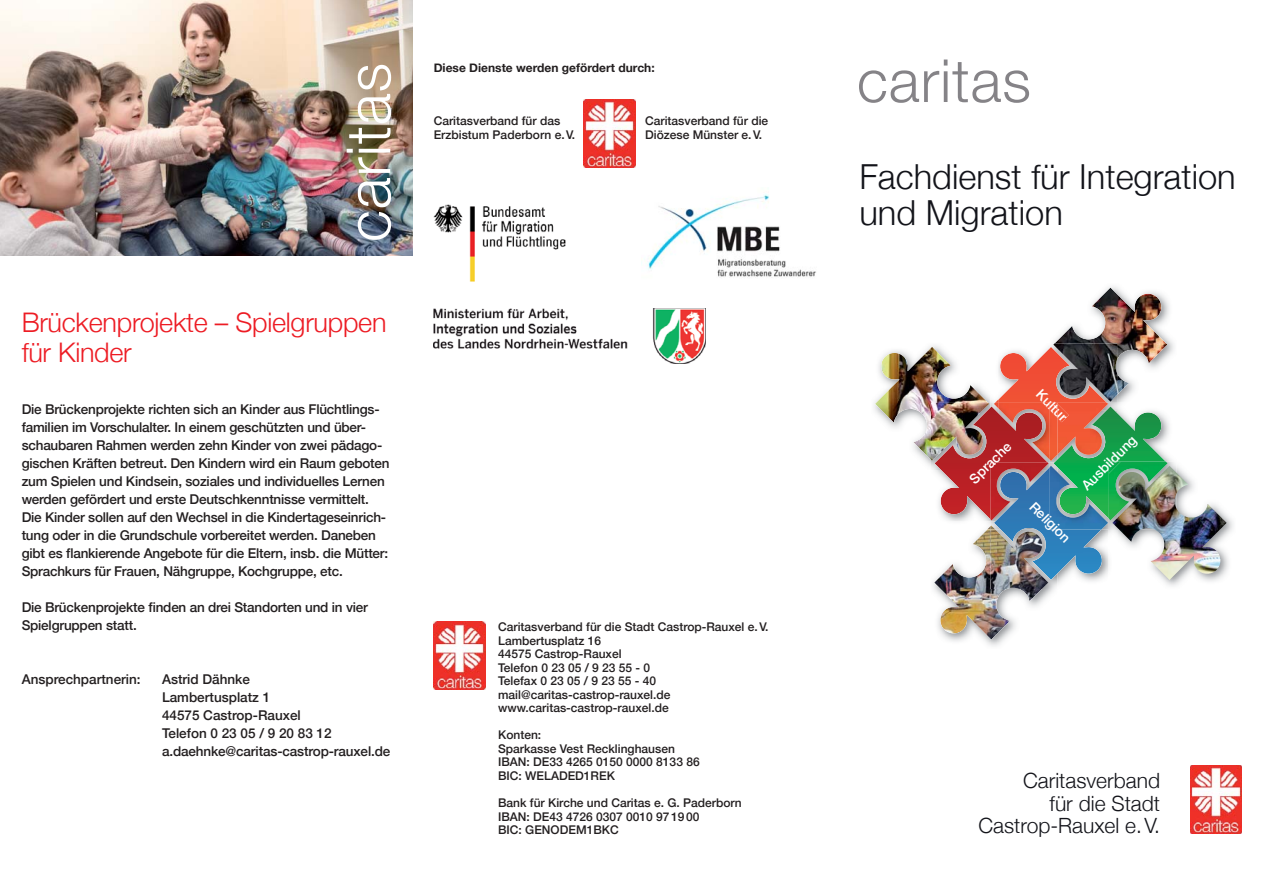
<style>
.page{position:relative;width:1263px;height:893px;background:#fff}
.page>*{position:absolute;margin:0;border:0;box-sizing:border-box;transform-origin:0 0}
.t1{font:300 34.5px/36px "Helvetica Neue";color:#13141a}
.t2{font:300 27px/30px "Helvetica Neue";letter-spacing:-.01em;color:#ed1c24}
.t3{font:300 21px/22.5px "Helvetica Neue";color:#13141a;text-align:right}
.t4{font:500 13.65px "Helvetica Neue";color:#fff}
.t5{font:500 13.5px/18px "Helvetica Neue";letter-spacing:-.015em;color:#231f20}
.t6{font:500 12px/13.5px "Helvetica Neue";color:#231f20}
.t7{font:700 12px "Helvetica Neue";color:#231f20}
</style>
<div class="page">
<img style="left:0;top:0;width:412px;height:255px">
<img style="left:1053px;top:286px;width:121px;height:72px">
<img style="left:1054px;top:287px;width:113px;height:72px">
<img style="left:1053px;top:343px;width:64px;height:4px">
<img style="left:933px;top:581px;width:122px;height:65px">
<img style="left:934px;top:580px;width:108px;height:60px">
<img style="left:875px;top:347px;width:59px;height:113px">
<img style="left:931px;top:403px;width:3px;height:58px">
<img style="left:1048px;top:580px;width:51px;height:9px">
<img style="left:990px;top:580px;width:58px;height:9px">
<img style="left:1166px;top:418px;width:6px;height:44px">
<svg style="left:859px;top:60px;width:170px;height:43px"></svg>
<img style="left:1190px;top:765px;width:51px;height:68px">
<img style="left:434px;top:622px;width:51px;height:67px">
<img style="left:584px;top:99px;width:51px;height:68px">
<img style="left:347px;top:65px;width:44px;height:175px">
<img style="left:434px;top:205px;width:131px;height:76px">
<img style="left:648px;top:194px;width:168px;height:83px">
<img style="left:434px;top:308px;width:272px;height:56px">
<img style="left:1163px;top:462px;width:70px;height:124px">
<img style="left:934px;top:347px;width:232px;height:233px">
<img style="left:1112px;top:466px;width:114px;height:114px">
<p class="t7" style="left:434px;top:60px;width:222px">Diese Dienste werden gefördert durch:</p>
<p class="t6" style="left:434px;top:114px;width:143px">Caritasverband für das<br>Erzbistum Paderborn e. V.</p>
<p class="t6" style="left:645px;top:114px;width:125px">Caritasverband für die<br>Diözese Münster e. V.</p>
<h2 class="t2" style="left:22px;top:307px;width:366px">Brückenprojekte – Spielgruppen für Kinder</h2>
<p class="t5" style="left:22px;top:400px;width:369px">Die Brückenprojekte richten sich an Kinder aus Flüchtlings&shy;familien im Vorschulalter. In einem geschützten und über&shy;schaubaren Rahmen werden zehn Kinder von zwei pädago&shy;gischen Kräften betreut. Den Kindern wird ein Raum geboten zum Spielen und Kindsein, soziales und individuelles Lernen werden gefördert und erste Deutschkenntnisse vermittelt.<br>Die Kinder sollen auf den Wechsel in die Kindertageseinrich&shy;tung oder in die Grundschule vorbereitet werden. Daneben gibt es flankierende Angebote für die Eltern, insb. die Mütter:<br>Sprachkurs für Frauen, Nähgruppe, Kochgruppe, etc.</p>
<p class="t5" style="left:22px;top:598px;width:348px">Die Brückenprojekte finden an drei Standorten und in vier<br>Spielgruppen statt.</p>
<p class="t5" style="left:22px;top:670px;width:121px">Ansprechpartnerin:</p>
<p class="t5" style="left:162px;top:670px;width:230px">Astrid Dähnke<br>Lambertusplatz 1<br>44575 Castrop-Rauxel<br>Telefon 0 23 05 / 9 20 83 12 a.daehnke@caritas-castrop-rauxel.de</p>
<p class="t6" style="left:498px;top:620px;width:272px">Caritasverband für die Stadt Castrop-Rauxel e. V.<br>Lambertusplatz 16<br>44575 Castrop-Rauxel<br>Telefon 0 23 05 / 9 23 55 - 0<br>Telefax 0 23 05 / 9 23 55 - 40 mail@caritas-castrop-rauxel.de www.caritas-castrop-rauxel.de</p>
<p class="t6" style="left:498px;top:728px;width:203px">Konten:<br>Sparkasse Vest Recklinghausen<br>IBAN: DE33 4265 0150 0000 8133 86<br>BIC: WELADED1REK</p>
<p class="t6" style="left:498px;top:796px;width:245px">Bank für Kirche und Caritas e. G. Paderborn<br>IBAN: DE43 4726 0307 0010 97 19 00<br>BIC: GENODEM1BKC</p>
<h1 class="t1" style="left:859px;top:158px;width:378px">Fachdienst für Integration und Migration</h1>
<p class="t4" style="left:966px;top:475px;width:54px;rotate:-45deg">Sprache</p>
<p class="t4" style="left:1044px;top:386px;width:39px;rotate:45deg">Kultur</p>
<p class="t4" style="left:1038px;top:498px;width:53px;rotate:45deg">Religion</p>
<p class="t4" style="left:1078px;top:482px;width:73px;rotate:-45deg">Ausbildung</p>
<h3 class="t3" style="left:978px;top:769px;width:183px">Caritasverband<br>für die Stadt<br>Castrop-Rauxel e. V.</h3>
</div>
